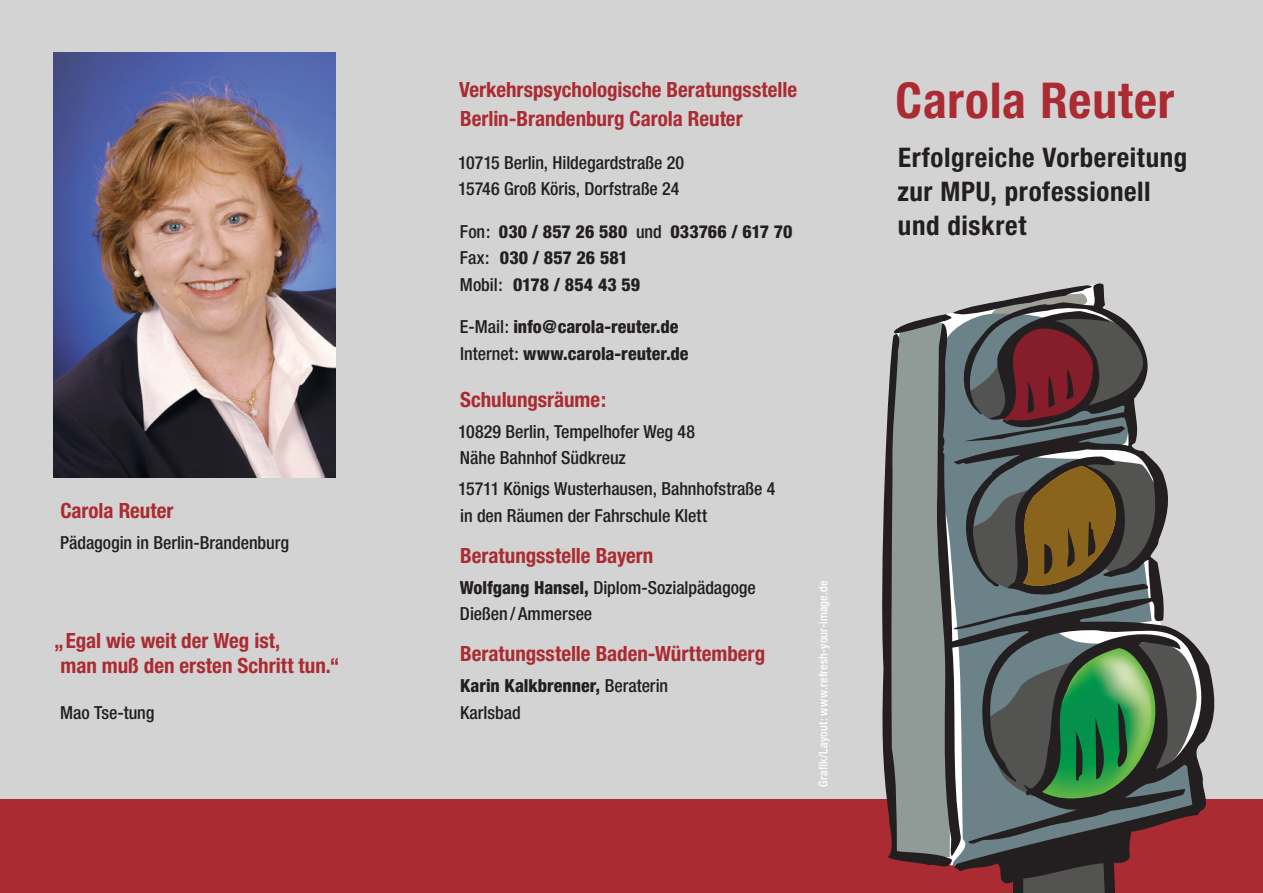
<style>
.page{position:relative;width:1263px;height:893px;background:#d4d3d3}
.page>*{position:absolute;margin:0;border:0;box-sizing:border-box;transform-origin:0 0}
.t1{font:700 condensed 49.5px "Helvetica Neue";letter-spacing:.02em;color:#aa2b31}
.t2{font:700 condensed 27px/34px "Helvetica Neue";letter-spacing:.02em;color:#231f20}
.t3{font:700 condensed 21px/25.5px "Helvetica Neue";color:#aa2b31}
.t4{font:500 condensed 18px/26.5px "Helvetica Neue";letter-spacing:-.005em;color:#231f20}
.t5{font:800 condensed 18px/26.5px "Helvetica Neue";color:#231f20}
.t6{font:500 condensed 12px "Helvetica Neue";letter-spacing:.015em;color:#fff}
.s1{font-weight:500}
.s2{font-weight:800}
</style>
<div class="page">
<div style="left:0;top:799px;width:1263px;height:94px;background:#aa2b31"></div>
<svg style="left:1092px;top:283px;width:123px;height:532px"></svg>
<svg style="left:882px;top:285px;width:316px;height:608px"></svg>
<img style="left:53px;top:52px;width:283px;height:425px">
<p class="t3" style="left:60px;top:497px;width:115px">Carola Reuter</p>
<p class="t4" style="left:60px;top:529px;width:230px">Pädagogin in Berlin-Brandenburg</p>
<p class="t3" style="left:61px;top:627px;width:280px;text-indent:-6px">„Egal wie weit der Weg ist,<br>man muß den ersten Schritt tun.“</p>
<p class="t4" style="left:60px;top:699px;width:96px">Mao Tse-tung</p>
<p class="t3" style="left:459px;top:74px;width:339px;line-height:29.5px">Verkehrspsychologische Beratungsstelle<br>Berlin-Brandenburg Carola Reuter</p>
<p class="t4" style="left:458px;top:149px;width:227px">10715 Berlin, Hildegardstraße 20<br>15746 Groß Köris, Dorfstraße 24</p>
<p class="t5" style="left:460px;top:218px;width:334px"><span class="s1">Fon:</span> 030 / 857 26 580 <span class="s1">und</span> 033766 / 617 70<br><span class="s1">Fax:</span> 030 / 857 26 581<br><span class="s1">Mobil:</span> 0178 / 854 43 59</p>
<p class="t5" style="left:460px;top:313px;width:230px"><span class="s1">E-Mail:</span> info@carola-reuter.de<br><span class="s1">Internet:</span> www.carola-reuter.de</p>
<p class="t3" style="left:460px;top:386px;width:148px">Schulungsräume:</p>
<p class="t4" style="left:458px;top:418px;width:238px">10829 Berlin, Tempelhofer Weg 48<br>Nähe Bahnhof Südkreuz</p>
<p class="t4" style="left:458px;top:475px;width:319px">15711 Königs Wusterhausen, Bahnhofstraße 4 in den Räumen der Fahrschule Klett</p>
<p class="t3" style="left:460px;top:542px;width:195px">Beratungsstelle Bayern</p>
<p class="t4" style="left:460px;top:574px;width:298px"><span class="s2">Wolfgang Hansel,</span> Diplom-Sozialpädagoge<br>Dießen / Ammersee</p>
<p class="t3" style="left:460px;top:641px;width:306px">Beratungsstelle Baden-Württemberg</p>
<p class="t5" style="left:460px;top:672px;width:210px">Karin Kalkbrenner, <span class="s1">Beraterin<br>Karlsbad</span></p>
<p class="t6" style="left:816px;top:787px;width:208px;rotate:-90deg">Grafik/Layout: www.refresh-your-image.de</p>
<h1 class="t1" style="left:895px;top:70px;width:280px">Carola Reuter</h1>
<h2 class="t2" style="left:897px;top:140px;width:291px">Erfolgreiche Vorbereitung zur MPU, professionell und diskret</h2>
</div>
